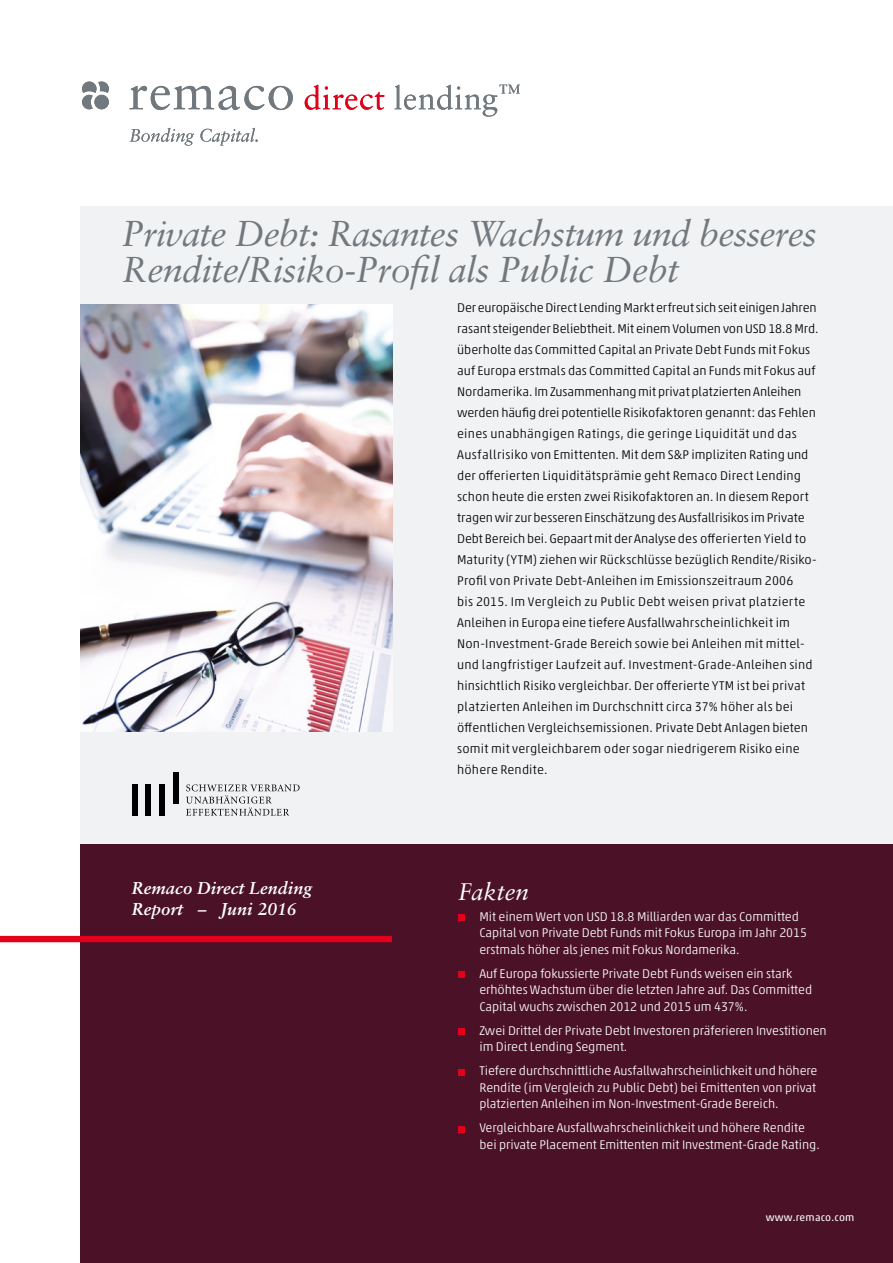
<style>
.page{position:relative;width:893px;height:1263px;background:#fff}
.page>*{position:absolute;margin:0;border:0;box-sizing:border-box;transform-origin:0 0}
.t1{font:italic 36px/36px "Sabon";letter-spacing:-.025em;color:#72797e}
.t2{font:italic 24px "Sabon";color:#fff}
.t3{font:italic 700 17.25px/21px "Sabon";letter-spacing:.005em;color:#fff}
.t4{font:300 12.75px/21px "Akko Pro";letter-spacing:.01em;color:#000}
.t5{font:300 12.75px/16.5px "Akko Pro";letter-spacing:-.005em;color:#fff}
.t6{font:10.5px "Akko Std";letter-spacing:.02em;color:#fff}
</style>
<div class="page">
<div style="left:81px;top:844px;width:812px;height:419px;background:#4a1127"></div>
<div style="left:81px;top:207px;width:812px;height:637px;background:#f1f2f3"></div>
<div style="left:0;top:936px;width:392px;height:6px;background:#e2001a"></div>
<svg style="left:130px;top:86px;width:163px;height:24px"></svg>
<svg style="left:130px;top:128px;width:64px;height:18px"></svg>
<svg style="left:200px;top:128px;width:58px;height:18px"></svg>
<svg style="left:305px;top:85px;width:79px;height:25px"></svg>
<svg style="left:395px;top:85px;width:125px;height:32px"></svg>
<svg style="left:82px;top:82px;width:27px;height:27px"></svg>
<div style="left:94px;top:95px;width:15px;height:14px;background:#72797e;border-radius:50%"></div>
<img style="left:81px;top:304px;width:311px;height:428px">
<div style="left:458px;top:914px;width:7px;height:7px;background:#e2001a"></div>
<div style="left:458px;top:971px;width:7px;height:7px;background:#e2001a"></div>
<div style="left:458px;top:1028px;width:7px;height:7px;background:#e2001a"></div>
<div style="left:458px;top:1069px;width:7px;height:6px;background:#e2001a"></div>
<div style="left:458px;top:1126px;width:7px;height:6px;background:#e2001a"></div>
<div style="left:132px;top:784px;width:5px;height:31px;background:#000"></div>
<div style="left:146px;top:784px;width:5px;height:31px;background:#000"></div>
<div style="left:159px;top:784px;width:6px;height:31px;background:#000"></div>
<div style="left:173px;top:772px;width:5px;height:32px;background:#000"></div>
<svg style="left:186px;top:784px;width:114px;height:32px"></svg>
<h1 class="t1" style="left:122px;top:215px;width:696px">Private Debt: Rasantes Wachstum und besseres<br>Rendite/Risiko-Profil als Public Debt</h1>
<h3 class="t3" style="left:132px;top:877px;width:182px">Remaco Direct Lending<br>Report – Juni 2016</h3>
<p class="t4" style="left:457px;top:297px;width:363px">Der europäische Direct Lending Markt erfreut sich seit einigen Jahren rasant steigender Beliebtheit. Mit einem Volumen von USD 18.8 Mrd. überholte das Committed Capital an Private Debt Funds mit Fokus auf Europa erstmals das Committed Capital an Funds mit Fokus auf Nordamerika. Im Zusammenhang mit privat platzierten Anleihen werden häufig drei potentielle Risikofaktoren genannt: das Fehlen eines unabhängigen Ratings, die geringe Liquidität und das Ausfallrisiko von Emittenten. Mit dem S&amp;P impliziten Rating und der offerierten Liquiditätsprämie geht Remaco Direct Lending schon heute die ersten zwei Risikofaktoren an. In diesem Report tragen wir zur besseren Einschätzung des Ausfallrisikos im Private Debt Bereich bei. Gepaart mit der Analyse des offerierten Yield to Maturity (YTM) ziehen wir Rückschlüsse bezüglich Rendite/Risiko-Profil von Private Debt-Anleihen im Emissionszeitraum 2006<br>bis 2015. Im Vergleich zu Public Debt weisen privat platzierte Anleihen in Europa eine tiefere Ausfallwahrscheinlichkeit im Non-Investment-Grade Bereich sowie bei Anleihen mit mittel&shy;und langfristiger Laufzeit auf. Investment-Grade-Anleihen sind hinsichtlich Risiko vergleichbar. Der offerierte YTM ist bei privat platzierten Anleihen im Durchschnitt circa 37% höher als bei öffentlichen Vergleichsemissionen. Private Debt Anlagen bieten somit mit vergleichbarem oder sogar niedrigerem Risiko eine höhere Rendite.</p>
<h2 class="t2" style="left:458px;top:878px;width:72px">Fakten</h2>
<p class="t5" style="left:479px;top:908px;width:329px">Mit einem Wert von USD 18.8 Milliarden war das Committed<br>Capital von Private Debt Funds mit Fokus Europa im Jahr 2015 erstmals höher als jenes mit Fokus Nordamerika.</p>
<p class="t5" style="left:479px;top:965px;width:334px">Auf Europa fokussierte Private Debt Funds weisen ein stark erhöhtes Wachstum über die letzten Jahre auf. Das Committed<br>Capital wuchs zwischen 2012 und 2015 um 437%.</p>
<p class="t5" style="left:479px;top:1022px;width:349px">Zwei Drittel der Private Debt Investoren präferieren Investitionen im Direct Lending Segment.</p>
<p class="t5" style="left:479px;top:1063px;width:340px;text-align:justify">Tiefere durchschnittliche Ausfallwahrscheinlichkeit und höhere Rendite (im Vergleich zu Public Debt) bei Emittenten von privat platzierten Anleihen im Non-Investment-Grade Bereich.</p>
<p class="t5" style="left:479px;top:1120px;width:342px">Vergleichbare Ausfallwahrscheinlichkeit und höhere Rendite bei private Placement Emittenten mit Investment-Grade Rating.</p>
<p class="t6" style="left:765px;top:1209px;width:90px">www.remaco.com</p>
<p class="t6" style="left:766px;top:1211px;width:90px">www.remaco.com</p>
</div>
